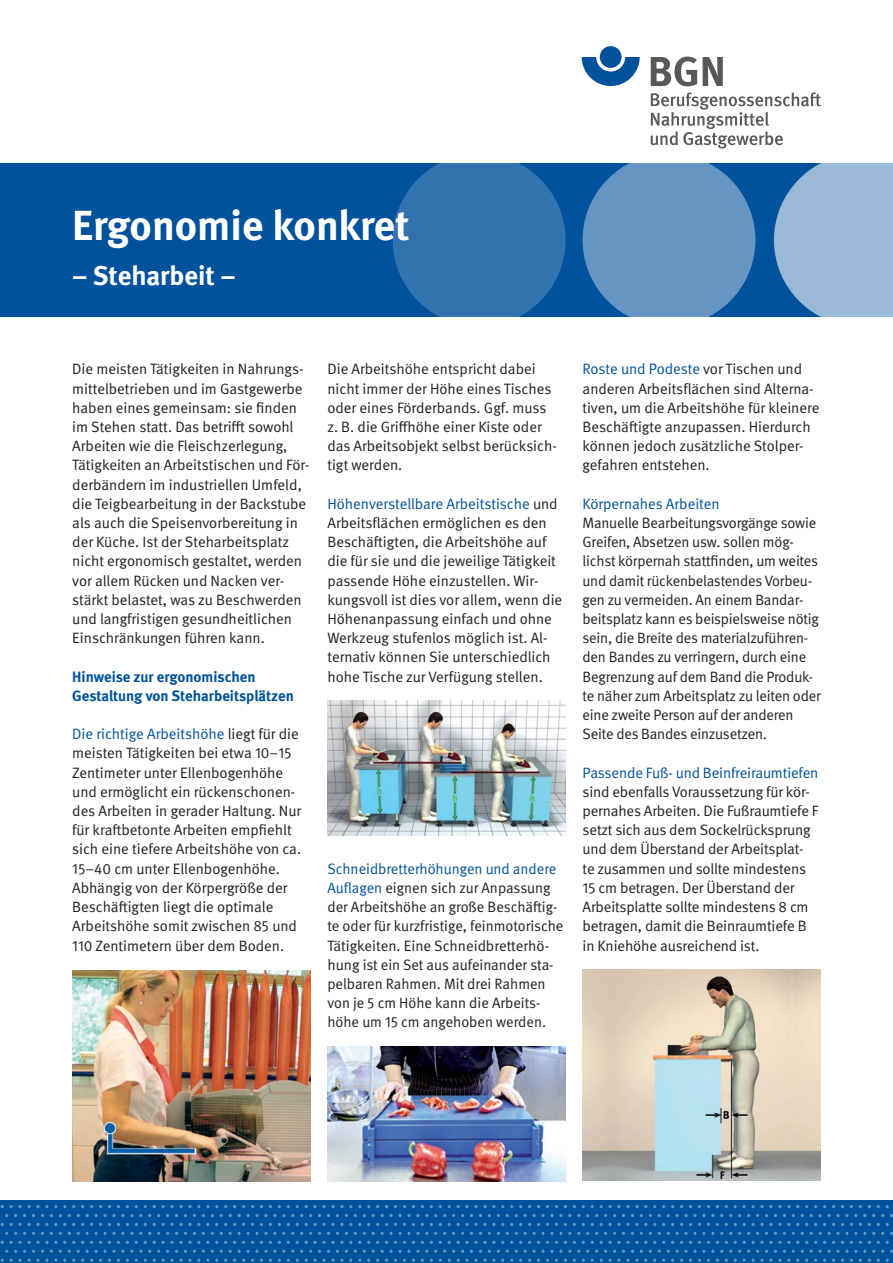
<style>
.page{position:relative;width:893px;height:1263px;background:#fff}
.page>*{position:absolute;margin:0;border:0;box-sizing:border-box;transform-origin:0 0}
._01_Überschriften_B_-_Überschrift_schwarz{font:700 42px "DGUV Meta";color:#fff}
._01_Überschriften_B_-_Überschrift_schwarz-2{font:700 27px "DGUV Meta";color:#fff}
._02_Fließtext_Fließtext{font:15px/19.2px "DGUV Meta";letter-spacing:-.005em;color:#231f20}
._01_Überschriften_Zwischenüberschrift_Bla{font:700 15px/19.2px "DGUV Meta";color:#00529c}
._02_Fließtext_Fließtext-2{font:15px "DGUV Meta";color:#00529c}
.s1{color:#00529c}
</style>
<div class="page">
<div style="left:0;top:163px;width:893px;height:154px;background:#00529c"></div>
<div style="left:0;top:1200px;width:893px;height:63px;background:#00529c"></div>
<svg style="left:667px;top:1214px;width:38px;height:3px"></svg>
<svg style="left:524px;top:1214px;width:38px;height:3px"></svg>
<svg style="left:381px;top:1214px;width:38px;height:3px"></svg>
<svg style="left:238px;top:1214px;width:38px;height:3px"></svg>
<svg style="left:95px;top:1214px;width:38px;height:3px"></svg>
<svg style="left:667px;top:1232px;width:38px;height:3px"></svg>
<svg style="left:524px;top:1232px;width:38px;height:3px"></svg>
<svg style="left:381px;top:1232px;width:38px;height:3px"></svg>
<svg style="left:238px;top:1232px;width:38px;height:3px"></svg>
<svg style="left:95px;top:1232px;width:38px;height:3px"></svg>
<svg style="left:600px;top:1205px;width:38px;height:3px"></svg>
<svg style="left:448px;top:1205px;width:47px;height:3px"></svg>
<svg style="left:305px;top:1205px;width:38px;height:3px"></svg>
<svg style="left:162px;top:1205px;width:38px;height:3px"></svg>
<svg style="left:19px;top:1205px;width:38px;height:3px"></svg>
<svg style="left:600px;top:1223px;width:38px;height:3px"></svg>
<svg style="left:448px;top:1223px;width:47px;height:3px"></svg>
<svg style="left:305px;top:1223px;width:38px;height:3px"></svg>
<svg style="left:162px;top:1223px;width:38px;height:3px"></svg>
<svg style="left:19px;top:1223px;width:38px;height:3px"></svg>
<svg style="left:600px;top:1241px;width:38px;height:3px"></svg>
<svg style="left:448px;top:1241px;width:47px;height:3px"></svg>
<svg style="left:305px;top:1241px;width:38px;height:3px"></svg>
<svg style="left:162px;top:1241px;width:38px;height:3px"></svg>
<svg style="left:19px;top:1241px;width:38px;height:3px"></svg>
<svg style="left:430px;top:1250px;width:150px;height:12px"></svg>
<svg style="left:287px;top:1250px;width:141px;height:12px"></svg>
<svg style="left:144px;top:1250px;width:141px;height:12px"></svg>
<svg style="left:1px;top:1250px;width:141px;height:12px"></svg>
<svg style="left:810px;top:1214px;width:38px;height:3px"></svg>
<svg style="left:810px;top:1232px;width:38px;height:3px"></svg>
<svg style="left:743px;top:1205px;width:38px;height:3px"></svg>
<svg style="left:743px;top:1223px;width:38px;height:3px"></svg>
<svg style="left:743px;top:1241px;width:38px;height:3px"></svg>
<svg style="left:859px;top:1250px;width:34px;height:12px"></svg>
<svg style="left:582px;top:1250px;width:275px;height:12px"></svg>
<svg style="left:582px;top:57px;width:58px;height:29px"></svg>
<div style="left:600px;top:46px;width:22px;height:22px;background:#00529c;border-radius:50%"></div>
<svg style="left:651px;top:57px;width:46px;height:29px"></svg>
<svg style="left:703px;top:57px;width:20px;height:29px"></svg>
<svg style="left:791px;top:93px;width:30px;height:13px"></svg>
<svg style="left:651px;top:93px;width:139px;height:55px"></svg>
<img style="left:72px;top:970px;width:238px;height:211px">
<img style="left:327px;top:701px;width:239px;height:134px">
<img style="left:327px;top:1047px;width:239px;height:134px">
<img style="left:583px;top:969px;width:238px;height:211px">
<div style="left:393px;top:154px;width:173px;height:172px;background:#3273af;border-radius:50%"></div>
<div style="left:583px;top:154px;width:172px;height:172px;background:#6596c3;border-radius:50%"></div>
<svg style="left:774px;top:163px;width:119px;height:154px;background:#87add0"></svg>
<h1 class="_01_Überschriften_B_-_Überschrift_schwarz" style="left:72px;top:200px;width:339px">Ergonomie konkret</h1>
<h1 class="_01_Überschriften_B_-_Überschrift_schwarz-2" style="left:72px;top:260px;width:165px">– Steharbeit –</h1>
<p class="_02_Fließtext_Fließtext" style="left:72px;top:360px;width:239px">Die meisten Tätigkeiten in Nahrungs&shy;mittelbetrieben und im Gastgewerbe haben eines gemeinsam: sie finden im Stehen statt. Das betrifft sowohl Arbeiten wie die Fleischzerlegung, Tätigkeiten an Arbeitstischen und För&shy;derbändern im industriellen Umfeld, die Teigbearbeitung in der Backstube als auch die Speisenvorbereitung in der Küche. Ist der Steharbeitsplatz nicht ergonomisch gestaltet, werden vor allem Rücken und Nacken ver&shy;stärkt belastet, was zu Beschwerden und langfristigen gesundheitlichen Einschränkungen führen kann.</p>
<h1 class="_01_Überschriften_Zwischenüberschrift_Bla" style="left:72px;top:667px;width:223px">Hinweise zur ergonomischen<br>Gestaltung von Steharbeitsplätzen</h1>
<p class="_02_Fließtext_Fließtext" style="left:72px;top:725px;width:230px"><span class="s1">Die richtige Arbeitshöhe</span> liegt für die meisten Tätigkeiten bei etwa 10–15<br>Zentimeter unter Ellenbogenhöhe und ermöglicht ein rückenschonen&shy;des Arbeiten in gerader Haltung. Nur für kraftbetonte Arbeiten empfiehlt sich eine tiefere Arbeitshöhe von ca.<br>15–40 cm unter Ellenbogenhöhe.<br>Abhängig von der Körpergröße der Beschäftigten liegt die optimale Arbeitshöhe somit zwischen 85 und 110 Zentimetern über dem Boden.</p>
<p class="_02_Fließtext_Fließtext" style="left:327px;top:360px;width:231px">Die Arbeitshöhe entspricht dabei nicht immer der Höhe eines Tisches oder eines Förderbands. Ggf. muss z. B. die Griffhöhe einer Kiste oder das Arbeitsobjekt selbst berücksich&shy;tigt werden.</p>
<p class="_02_Fließtext_Fließtext" style="left:327px;top:494px;width:236px"><span class="s1">Höhenverstellbare Arbeitstische</span> und Arbeitsflächen ermöglichen es den Beschäftigten, die Arbeitshöhe auf die für sie und die jeweilige Tätigkeit passende Höhe einzustellen. Wir&shy;kungsvoll ist dies vor allem, wenn die Höhenanpassung einfach und ohne Werkzeug stufenlos möglich ist. Al&shy;ternativ können Sie unterschiedlich hohe Tische zur Verfügung stellen.</p>
<p class="_02_Fließtext_Fließtext" style="left:327px;top:859px;width:238px"><span class="s1">Schneidbretterhöhungen und andere Auflagen</span> eignen sich zur Anpassung der Arbeitshöhe an große Beschäftig&shy;te oder für kurzfristige, feinmotorische Tätigkeiten. Eine Schneidbretterhö&shy;hung ist ein Set aus aufeinander sta&shy;pelbaren Rahmen. Mit drei Rahmen von je 5 cm Höhe kann die Arbeits&shy;höhe um 15 cm angehoben werden.</p>
<p class="_02_Fließtext_Fließtext" style="left:583px;top:360px;width:238px"><span class="s1">Roste und Podeste</span> vor Tischen und anderen Arbeitsflächen sind Alterna&shy;tiven, um die Arbeitshöhe für kleinere Beschäftigte anzupassen. Hierdurch können jedoch zusätzliche Stolper&shy;gefahren entstehen.</p>
<p class="_02_Fließtext_Fließtext-2" style="left:583px;top:495px;width:139px">Körpernahes Arbeiten</p>
<p class="_02_Fließtext_Fließtext" style="left:583px;top:514px;width:240px">Manuelle Bearbeitungsvorgänge sowie Greifen, Absetzen usw. sollen mög&shy;lichst körpernah stattfinden, um weites und damit rückenbelastendes Vorbeu&shy;gen zu vermeiden. An einem Bandar&shy;beitsplatz kann es beispielsweise nötig sein, die Breite des materialzuführen&shy;den Bandes zu verringern, durch eine Begrenzung auf dem Band die Produk&shy;te näher zum Arbeitsplatz zu leiten oder eine zweite Person auf der anderen Seite des Bandes einzusetzen.</p>
<p class="_02_Fließtext_Fließtext" style="left:583px;top:763px;width:237px"><span class="s1">Passende Fuß- und Beinfreiraumtiefen </span>sind ebenfalls Voraussetzung für kör&shy;pernahes Arbeiten. Die Fußraumtiefe F setzt sich aus dem Sockelrücksprung und dem Überstand der Arbeitsplat&shy;te zusammen und sollte mindestens 15 cm betragen. Der Überstand der Arbeitsplatte sollte mindestens 8 cm betragen, damit die Beinraumtiefe B in Kniehöhe ausreichend ist.</p>
</div>
